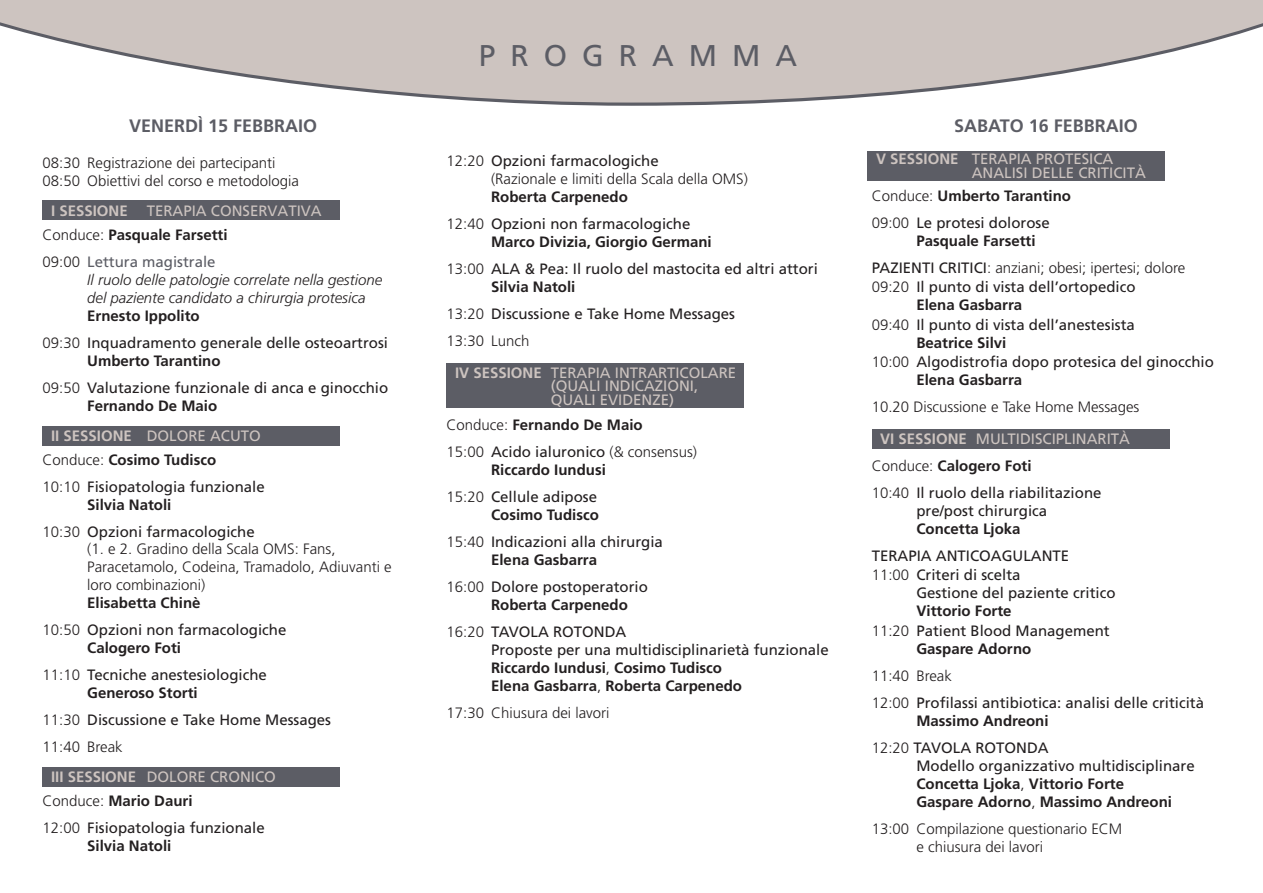
<style>
.page{position:relative;width:1263px;height:893px;background:#fff}
.page>*{position:absolute;margin:0;border:0;box-sizing:border-box;transform-origin:0 0}
.t1{font:30px "Frutiger";letter-spacing:.5em;color:#5c5d65}
.t2{font:700 18px "Frutiger";color:#5c5d65}
.t3{font:15px/27px "Frutiger";color:#231f20}
.t4{font:300 15px/18px "Frutiger";color:#231f20}
.t5{font:700 15px/18px "Frutiger";color:#231f20}
.t6{font:15px/13.5px "Frutiger";color:#cdc4c0}
.t7{font:italic 300 15px/18px "Frutiger";color:#231f20}
.t8{font:15px/27px "Frutiger";color:#5c5d65}
.t9{font:700 15px "Frutiger";color:#cdc4c0}
.s1{font-weight:300;color:#231f20}
.s2{font-weight:700;color:#231f20}
.s3{font-weight:700}
.s4{font-weight:300}
.s5{font-weight:400}
</style>
<div class="page">
<svg style="left:515px;top:103px;width:248px;height:3px"></svg>
<svg style="left:0;top:0;width:1263px;height:103px;fill:#cdc4c0"></svg>
<div style="left:43px;top:201px;width:297px;height:19px;background:#5c5d65"></div>
<div style="left:43px;top:426px;width:297px;height:19px;background:#5c5d65"></div>
<div style="left:43px;top:767px;width:297px;height:20px;background:#5c5d65"></div>
<div style="left:872px;top:429px;width:297px;height:20px;background:#5c5d65"></div>
<div style="left:867px;top:151px;width:298px;height:30px;background:#5c5d65"></div>
<div style="left:446px;top:364px;width:298px;height:44px;background:#5c5d65"></div>
<p class="t2" style="left:129px;top:115px;width:190px">VENERDÌ 15 FEBBRAIO</p>
<p class="t4" style="left:43px;top:153px;width:258px">08:30 Registrazione dei partecipanti<br>08:50 Obiettivi del corso e metodologia</p>
<p class="t8" style="left:43px;top:221px;width:187px"><span class="s1">Conduce:</span> <span class="s2">Pasquale Farsetti<br></span><span class="s1">09:00</span> Lettura magistrale</p>
<p class="t7" style="left:87px;top:270px;width:297px">Il ruolo delle patologie correlate nella gestione del paziente candidato a chirurgia protesica</p>
<p class="t3" style="left:43px;top:302px;width:347px;text-indent:45px"><span class="s3">Ernesto Ippolito<br></span><span class="s4">09:30</span> Inquadramento generale delle osteoartrosi</p>
<p class="t3" style="left:43px;top:347px;width:347px;text-indent:45px"><span class="s3">Umberto Tarantino<br></span><span class="s4">09:50</span> Valutazione funzionale di anca e ginocchio</p>
<p class="t5" style="left:87px;top:396px;width:132px">Fernando De Maio</p>
<p class="t9" style="left:51px;top:201px;width:78px">I SESSIONE</p>
<p class="t6" style="left:147px;top:203px;width:177px">TERAPIA CONSERVATIVA</p>
<p class="t6" style="left:51px;top:429px;width:211px"><span class="s3">II SESSIONE</span> DOLORE ACUTO</p>
<p class="t3" style="left:43px;top:446px;width:224px"><span class="s4">Conduce:</span> <span class="s3">Cosimo Tudisco<br></span><span class="s4">10:10</span> Fisiopatologia funzionale</p>
<p class="t3" style="left:43px;top:491px;width:214px;text-indent:45px"><span class="s3">Silvia Natoli<br></span><span class="s4">10:30</span> Opzioni farmacologiche</p>
<p class="t4" style="left:87px;top:540px;width:306px">(1. e 2. Gradino della Scala OMS: Fans,<br>Paracetamolo, Codeina, Tramadolo, Adiuvanti e loro combinazioni)</p>
<p class="t3" style="left:43px;top:589px;width:245px;text-indent:45px"><span class="s3">Elisabetta Chinè<br></span><span class="s4">10:50</span> Opzioni non farmacologiche</p>
<p class="t3" style="left:43px;top:634px;width:226px;text-indent:45px"><span class="s3">Calogero Foti<br></span><span class="s4">11:10</span> Tecniche anestesiologiche</p>
<p class="t3" style="left:43px;top:679px;width:290px;text-indent:45px"><span class="s3">Generoso Storti<br></span><span class="s4">11:30</span> Discussione e Take Home Messages<br><span class="s4">11:40 Break</span></p>
<p class="t6" style="left:51px;top:770px;width:226px"><span class="s3">III SESSIONE</span> DOLORE CRONICO</p>
<p class="t3" style="left:43px;top:787px;width:224px"><span class="s4">Conduce:</span> <span class="s3">Mario Dauri<br></span><span class="s4">12:00</span> Fisiopatologia funzionale</p>
<p class="t5" style="left:87px;top:836px;width:86px">Silvia Natoli</p>
<h1 class="t1" style="left:479px;top:38px;width:320px">PROGRAMMA</h1>
<p class="t4" style="left:491px;top:151px;width:258px;text-indent:-45px">12:20 <span class="s5">Opzioni farmacologiche<br></span>(Razionale e limiti della Scala della OMS)</p>
<p class="t3" style="left:446px;top:183px;width:245px;text-indent:45px"><span class="s3">Roberta Carpenedo<br></span><span class="s4">12:40</span> Opzioni non farmacologiche</p>
<p class="t3" style="left:446px;top:228px;width:373px;text-indent:45px"><span class="s3">Marco Divizia, Giorgio Germani<br></span><span class="s4">13:00</span> ALA &amp; Pea: Il ruolo del mastocita ed altri attori</p>
<p class="t3" style="left:446px;top:273px;width:290px;text-indent:45px"><span class="s3">Silvia Natoli<br></span><span class="s4">13:20</span> Discussione e Take Home Messages<br><span class="s4">13:30 Lunch</span></p>
<p class="t6" style="left:551px;top:366px;width:187px;text-indent:-96px"><span class="s3">IV SESSIONE</span> TERAPIA INTRARTICOLARE (QUALI INDICAZIONI,<br>QUALI EVIDENZE)</p>
<p class="t4" style="left:446px;top:411px;width:252px;line-height:27px">Conduce: <span class="s3">Fernando De Maio<br></span>15:00 <span class="s5">Acido ialuronico</span> (&amp; consensus)</p>
<p class="t5" style="left:446px;top:456px;width:161px;line-height:27px;text-indent:45px">Riccardo Iundusi<br><span class="s4">15:20</span> <span class="s5">Cellule adipose</span></p>
<p class="t3" style="left:446px;top:501px;width:218px;text-indent:45px"><span class="s3">Cosimo Tudisco<br></span><span class="s4">15:40</span> Indicazioni alla chirurgia</p>
<p class="t3" style="left:446px;top:546px;width:203px;text-align:center"><span class="s3">Elena Gasbarra<br></span><span class="s4">16:00</span> Dolore postoperatorio</p>
<p class="t5" style="left:446px;top:591px;width:183px;line-height:27px;text-align:right">Roberta Carpenedo<br><span class="s4">16:20</span> <span class="s5">TAVOLA ROTONDA</span></p>
<p class="t5" style="left:491px;top:640px;width:339px"><span class="s5">Proposte per una multidisciplinarietà funzionale<br></span>Riccardo Iundusi<span class="s4">,</span> Cosimo Tudisco<br>Elena Gasbarra<span class="s4">,</span> Roberta Carpenedo</p>
<p class="t4" style="left:446px;top:703px;width:164px">17:30 Chiusura dei lavori</p>
<p class="t2" style="left:954px;top:115px;width:185px">SABATO 16 FEBBRAIO</p>
<p class="t6" style="left:972px;top:152px;width:176px;text-indent:-96px"><span class="s3">V SESSIONE</span> TERAPIA PROTESICA<br>ANALISI DELLE CRITICITÀ</p>
<p class="t3" style="left:872px;top:182px;width:201px"><span class="s4">Conduce:</span> <span class="s3">Umberto Tarantino<br></span><span class="s4">09:00</span> Le protesi dolorose</p>
<p class="t4" style="left:872px;top:227px;width:315px;line-height:27px;text-indent:45px"><span class="s3">Pasquale Farsetti<br></span><span class="s5">PAZIENTI CRITICI</span>: anziani; obesi; ipertesi; dolore</p>
<p class="t3" style="left:916px;top:278px;width:221px;line-height:18px;text-indent:-45px"><span class="s4">09:20</span> Il punto di vista dell’ortopedico<br><span class="s3">Elena Gasbarra</span></p>
<p class="t3" style="left:916px;top:315px;width:220px;line-height:18px;text-indent:-45px"><span class="s4">09:40</span> Il punto di vista dell’anestesista<br><span class="s3">Beatrice Silvi</span></p>
<p class="t3" style="left:916px;top:353px;width:299px;line-height:18px;text-indent:-45px"><span class="s4">10:00</span> Algodistrofia dopo protesica del ginocchio<br><span class="s3">Elena Gasbarra</span></p>
<p class="t4" style="left:872px;top:398px;width:269px">10.20 Discussione e Take Home Messages</p>
<p class="t6" style="left:880px;top:432px;width:251px"><span class="s3">VI SESSIONE</span> MULTIDISCIPLINARITÀ</p>
<p class="t3" style="left:872px;top:452px;width:231px"><span class="s4">Conduce:</span> <span class="s3">Calogero Foti<br></span><span class="s4">10:40</span> Il ruolo della riabilitazione</p>
<p class="t3" style="left:916px;top:497px;width:132px">pre/post chirurgica</p>
<p class="t5" style="left:916px;top:519px;width:106px">Concetta Ljoka</p>
<p class="t3" style="left:872px;top:546px;width:199px;line-height:19.5px">TERAPIA ANTICOAGULANTE<br><span class="s4">11:00</span> Criteri di scelta</p>
<p class="t3" style="left:916px;top:579px;width:201px">Gestione del paziente critico</p>
<p class="t3" style="left:872px;top:601px;width:240px;line-height:19.5px;text-indent:45px"><span class="s3">Vittorio Forte<br></span><span class="s4">11:20</span> Patient Blood Management</p>
<p class="t5" style="left:916px;top:639px;width:117px">Gaspare Adorno</p>
<p class="t3" style="left:872px;top:662px;width:334px"><span class="s4">11:40 Break<br>12:00</span> Profilassi antibiotica: analisi delle criticità</p>
<p class="t5" style="left:872px;top:707px;width:179px;line-height:27px;text-align:right">Massimo Andreoni<br><span class="s4">12:20</span> <span class="s5">TAVOLA ROTONDA</span></p>
<p class="t5" style="left:916px;top:756px;width:280px"><span class="s5">Modello organizzativo multidisciplinare<br></span>Concetta Ljoka<span class="s4">,</span> Vittorio Forte<br>Gaspare Adorno<span class="s4">,</span> Massimo Andreoni</p>
<p class="t4" style="left:916px;top:819px;width:207px;text-indent:-45px">13:00 Compilazione questionario ECM e chiusura dei lavori</p>
</div>
